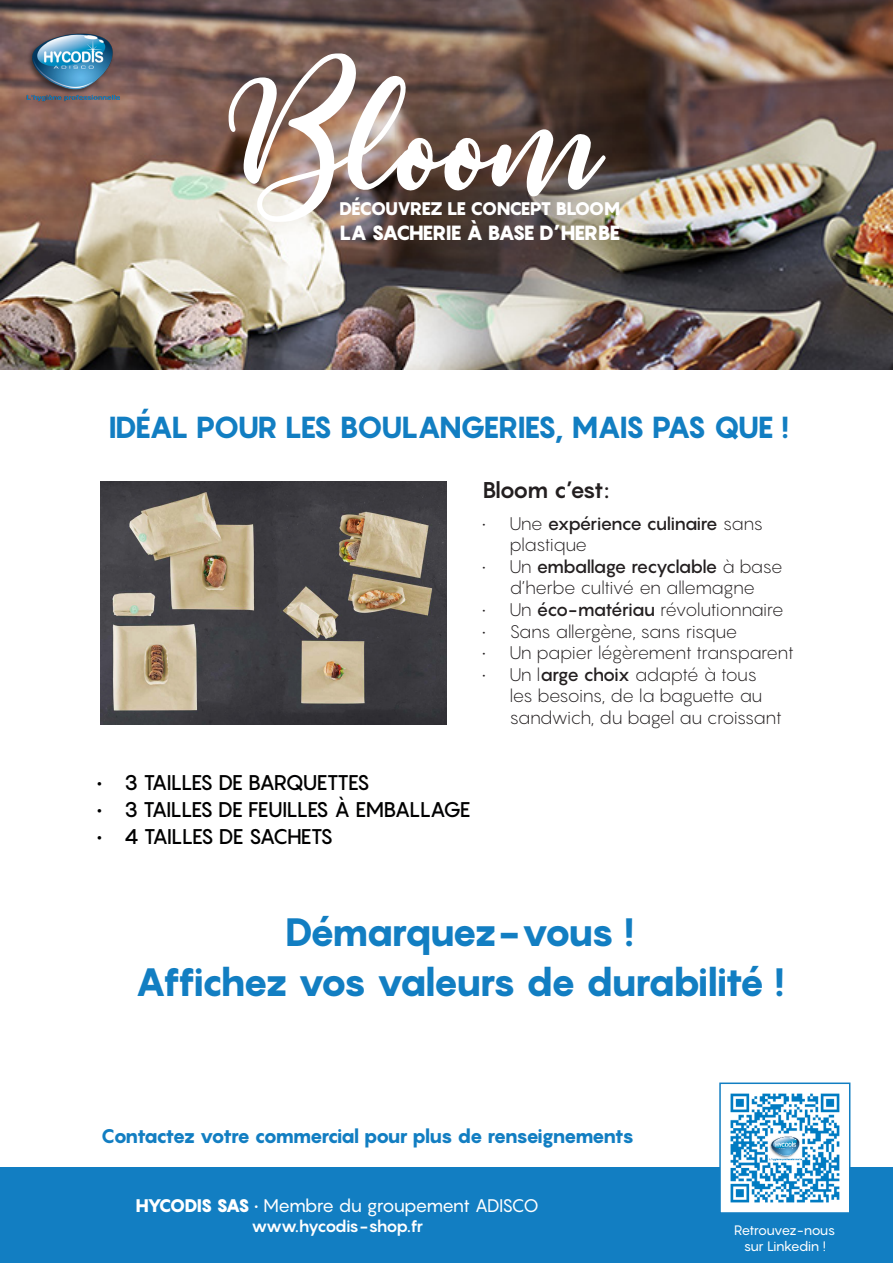
<style>
.page{position:relative;width:893px;height:1263px;background:#fff}
.page>*{position:absolute;margin:0;border:0;box-sizing:border-box;transform-origin:0 0}
.t1{font:150px "Magelove";color:#fff}
.t2{font:800 39px "Pangram";letter-spacing:-.08em;color:#127ec2}
.t3{font:800 30px "Pangram";letter-spacing:-.075em;color:#127ec2}
.t4{font:700 22.5px "Pangram";letter-spacing:-.085em;color:#231f20}
.t5{font:500 21px "Pangram";letter-spacing:-.06em;color:#000001}
.t6{font:900 20.25px "Pangram";letter-spacing:-.07em;color:#fff}
.t7{font:800 19.5px "Pangram";letter-spacing:-.09em;color:#127ec2}
.t8{font:300 18px/21.6px "Pangram";letter-spacing:-.045em;color:#231f20;text-align:center}
.t9{font:500 18px/21.6px "Pangram";letter-spacing:-.07em;color:#231f20}
.t10{font:18px "Pangram";letter-spacing:-.06em;color:#fff}
.t11{font:300 18px "Pangram";letter-spacing:-.025em;color:#231f20}
.t12{font:900 18px "Pangram";letter-spacing:-.07em;color:#fff}
.t13{font:700 16.5px "Pangram";letter-spacing:-.09em;color:#fff}
.t14{font:13.5px "Pangram";letter-spacing:-.065em;color:#fff}
.t15{font:13.5px "Pangram";letter-spacing:-.035em;color:#fff}
.s1{font-weight:300}
.s2{font-weight:500}
.s3{font-weight:900}
</style>
<div class="page">
<div style="left:0;top:1167px;width:893px;height:96px;background:#127ec2"></div>
<img style="left:0;top:0;width:892px;height:370px">
<img style="left:24px;top:17px;width:95px;height:96px">
<img style="left:722px;top:1093px;width:125px;height:118px">
<div style="left:719px;top:1082px;width:131px;height:132px;border:2px solid #127ec2"></div>
<img style="left:101px;top:481px;width:345px;height:243px">
<p class="t1" style="left:227px;top:26px;width:376px">Bloom</p>
<p class="t12" style="left:339px;top:197px;width:283px">DÉCOUVREZ LE CONCEPT BLOOM</p>
<p class="t6" style="left:339px;top:219px;width:283px">LA SACHERIE À BASE D’HERBE</p>
<p class="t3" style="left:108px;top:407px;width:682px">IDÉAL POUR LES BOULANGERIES, MAIS PAS QUE !</p>
<p class="t4" style="left:482px;top:475px;width:128px">Bloom c’est:</p>
<p class="t9" style="left:509px;top:512px;width:255px;text-indent:-27px"><span class="s1">• Une</span> expérience culinaire <span class="s1">sans plastique</span></p>
<p class="t8" style="left:482px;top:555px;width:302px">• Un <span class="s2">emballage recyclable</span> à base d’herbe cultivé en allemagne</p>
<p class="t11" style="left:482px;top:598px;width:303px">• Un <span class="s2">éco-matériau</span> révolutionnaire</p>
<p class="t8" style="left:482px;top:620px;width:256px">• Sans allergène, sans risque</p>
<p class="t8" style="left:482px;top:642px;width:313px">• Un papier légèrement transparent</p>
<p class="t8" style="left:509px;top:663px;width:274px;text-align:left;text-indent:-27px">• Un l<span class="s2">arge choix</span> adapté à tous les besoins, de la baguette au sandwich, du bagel au croissant</p>
<p class="t5" style="left:97px;top:769px;width:274px">• 3 TAILLES DE BARQUETTES</p>
<p class="t5" style="left:97px;top:796px;width:375px">• 3 TAILLES DE FEUILLES À EMBALLAGE</p>
<p class="t5" style="left:97px;top:823px;width:238px">• 4 TAILLES DE SACHETS</p>
<p class="t2" style="left:285px;top:906px;width:351px">Démarquez-vous !</p>
<p class="t2" style="left:134px;top:956px;width:651px">Affichez vos valeurs de durabilité !</p>
<p class="t7" style="left:101px;top:1123px;width:535px">Contactez votre commercial pour plus de renseignements</p>
<p class="t10" style="left:136px;top:1194px;width:405px"><span class="s3">HYCODIS SAS</span> • Membre du groupement ADISCO</p>
<p class="t13" style="left:251px;top:1215px;width:174px">www.hycodis-shop.fr</p>
<p class="t14" style="left:734px;top:1222px;width:103px">Retrouvez-nous</p>
<p class="t15" style="left:744px;top:1238px;width:83px">sur Linkedin !</p>
</div>
